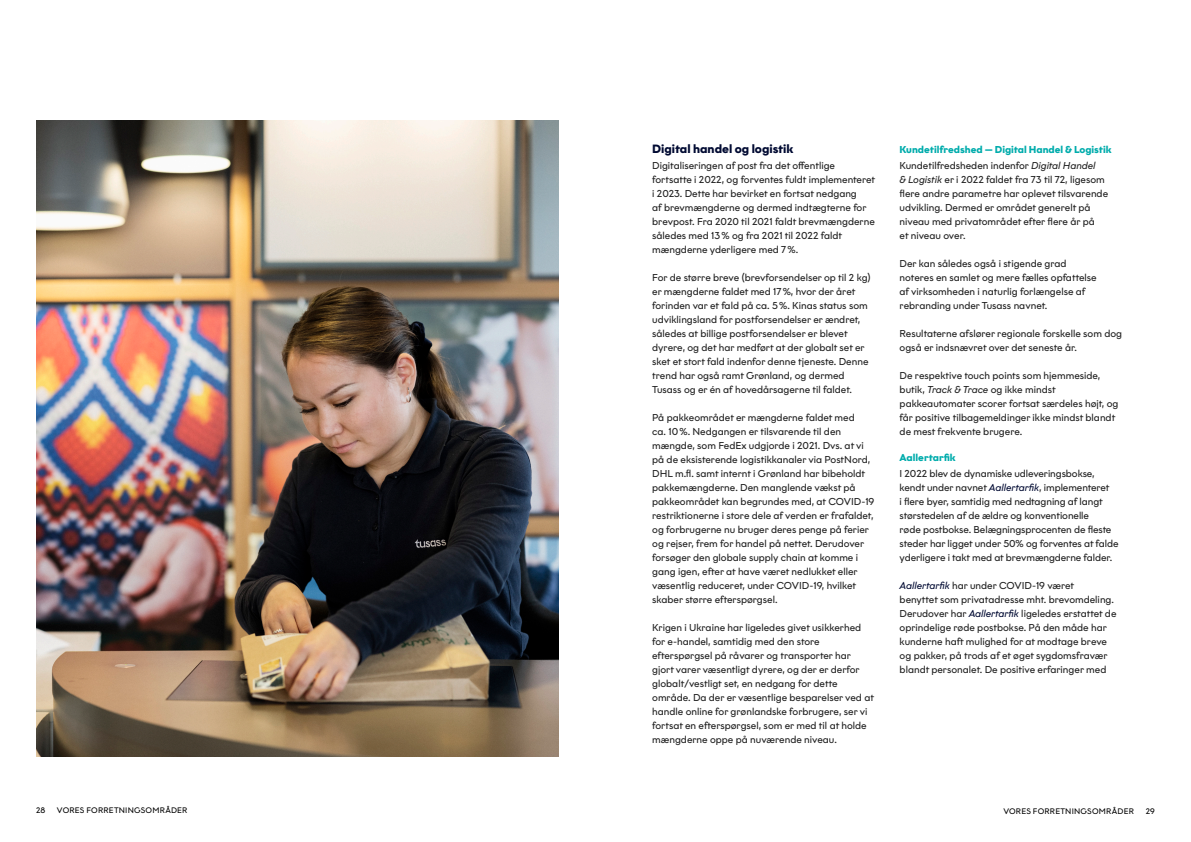
<style>
.page{position:relative;width:1191px;height:842px;background:#fff}
.page>*{position:absolute;margin:0;border:0;box-sizing:border-box;transform-origin:0 0}
.t1{font:700 12px "Graphit";color:#000a32}
.t2{font:10px/14px "Graphit";color:#212121}
.t3{font:700 10px/16px "Graphit";color:#00acac}
.t4{font:8px "Graphit";letter-spacing:.025em;color:#000}
.s1{font-weight:400;color:#212121}
.s2{font-weight:400;font-style:italic;color:#212121}
.s3{font-style:italic}
.s4{font-style:italic;color:#000a32}
</style>
<div class="page">
<img style="left:37px;top:120px;width:522px;height:637px">
<p class="t1" style="left:652px;top:141px;width:143px">Digital handel og logistik</p>
<p class="t2" style="left:652px;top:158px;width:225px">Digitaliseringen af post fra det offentlige fortsatte i 2022, og forventes fuldt implementeret i 2023. Dette har bevirket en fortsat nedgang<br>af brevmængderne og dermed indtægterne for brevpost. Fra 2020 til 2021 faldt brevmængderne således med 13% og fra 2021 til 2022 faldt mængderne yderligere med 7%.</p>
<p class="t2" style="left:652px;top:270px;width:220px">For de større breve (brevforsendelser op til 2 kg) er mængderne faldet med 17%, hvor der året forinden var et fald på ca. 5%. Kinas status som udviklingsland for postforsendelser er ændret, således at billige postforsendelser er blevet dyrere, og det har medført at der globalt set er sket et stort fald indenfor denne tjeneste. Denne trend har også ramt Grønland, og dermed Tusass og er én af hovedårsagerne til faldet.</p>
<p class="t2" style="left:652px;top:410px;width:224px">På pakkeområdet er mængderne faldet med<br>ca. 10%. Nedgangen er tilsvarende til den mængde, som FedEx udgjorde i 2021. Dvs. at vi på de eksisterende logistikkanaler via PostNord, DHL m.fl. samt internt i Grønland har bibeholdt pakkemængderne. Den manglende vækst på pakkeområdet kan begrundes med, at COVID-19 restriktionerne i store dele af verden er frafaldet, og forbrugerne nu bruger deres penge på ferier og rejser, frem for handel på nettet. Derudover forsøger den globale supply chain at komme i gang igen, efter at have været nedlukket eller væsentlig reduceret, under COVID-19, hvilket skaber større efterspørgsel.</p>
<p class="t2" style="left:652px;top:620px;width:223px">Krigen i Ukraine har ligeledes givet usikkerhed for e-handel, samtidig med den store efterspørgsel på råvarer og transporter har gjort varer væsentligt dyrere, og der er derfor globalt/vestligt set, en nedgang for dette område. Da der er væsentlige besparelser ved at handle online for grønlandske forbrugere, ser vi fortsat en efterspørgsel, som er med til at holde mængderne oppe på nuværende niveau.</p>
<p class="t3" style="left:899px;top:141px;width:214px">Kundetilfredshed — Digital Handel &amp; Logistik<br><span class="s1">Kundetilfredsheden indenfor</span> <span class="s2">Digital Handel</span></p>
<p class="t2" style="left:899px;top:172px;width:210px"><span class="s3">&amp; Logistik</span> er i 2022 faldet fra 73 til 72, ligesom flere andre parametre har oplevet tilsvarende udvikling. Dermed er området generelt på niveau med privatområdet efter flere år på<br>et niveau over.</p>
<p class="t2" style="left:899px;top:256px;width:199px">Der kan således også i stigende grad noteres en samlet og mere fælles opfattelse af virksomheden i naturlig forlængelse af rebranding under Tusass navnet.</p>
<p class="t2" style="left:899px;top:326px;width:224px">Resultaterne afslører regionale forskelle som dog også er indsnævret over det seneste år.</p>
<p class="t2" style="left:899px;top:368px;width:220px">De respektive touch points som hjemmeside, butik, <span class="s3">Track &amp; Trace</span> og ikke mindst pakkeautomater scorer fortsat særdeles højt, og får positive tilbagemeldinger ikke mindst blandt de mest frekvente brugere.</p>
<p class="t3" style="left:899px;top:449px;width:58px">Aallertarfik</p>
<p class="t2" style="left:899px;top:466px;width:220px">I 2022 blev de dynamiske udleveringsbokse, kendt under navnet <span class="s4">Aallertarfik</span>, implementeret<br>i flere byer, samtidig med nedtagning af langt størstedelen af de ældre og konventionelle<br>røde postbokse. Belægningsprocenten de fleste steder har ligget under 50% og forventes at falde yderligere i takt med at brevmængderne falder.</p>
<p class="t2" style="left:899px;top:578px;width:218px"><span class="s4">Aallertarfik</span> har under COVID-19 været<br>benyttet som privatadresse mht. brevomdeling.<br>Derudover har <span class="s4">Aallertarfik</span> ligeledes erstattet de oprindelige røde postbokse. På den måde har kunderne haft mulighed for at modtage breve og pakker, på trods af et øget sygdomsfravær blandt personalet. De positive erfaringer med</p>
<p class="t4" style="left:36px;top:805px;width:11px">28</p>
<p class="t4" style="left:57px;top:805px;width:132px">VORES FORRETNINGSOMRÅDER</p>
<p class="t4" style="left:1003px;top:806px;width:132px">VORES FORRETNINGSOMRÅDER</p>
<p class="t4" style="left:1145px;top:806px;width:11px">29</p>
</div>
